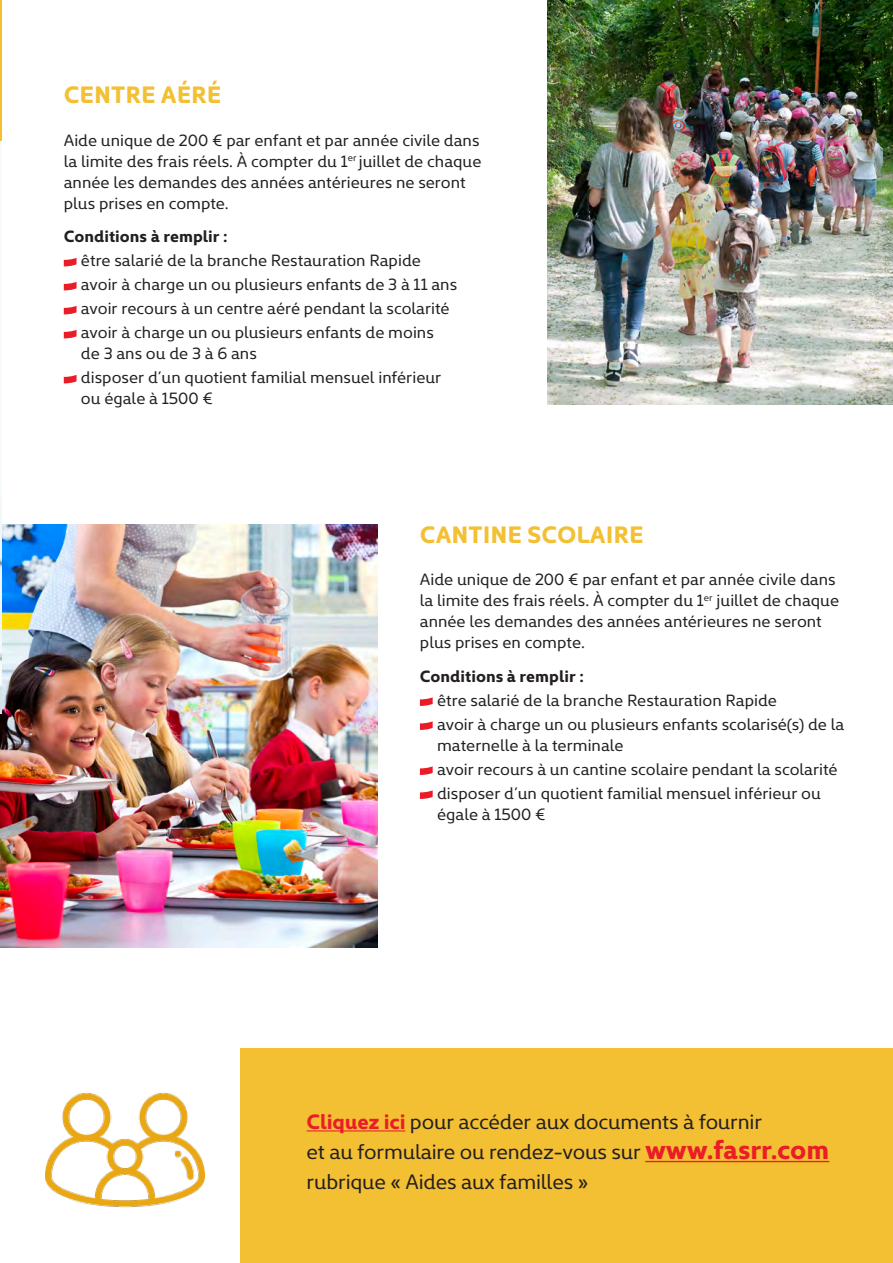
<style>
.page{position:relative;width:893px;height:1263px;background:#fff}
.page>*{position:absolute;margin:0;border:0;box-sizing:border-box;transform-origin:0 0}
.t1{font:700 24px "Kyrial Display Pro";color:#f3bf33}
.t2{font:21px/30px "Kyrial Display Pro";letter-spacing:-.01em;color:#231f20}
.t3{font:16.5px/21px "Kyrial Display Pro";color:#231f20}
.t4{font:700 16.5px "Kyrial Display Pro";color:#231f20}
.s1{font-weight:700;color:#ea1d27}
.s2{font-weight:700;font-size:27px;color:#ea1d27}
</style>
<div class="page">
<img style="left:0;top:524px;width:377px;height:423px">
<img style="left:547px;top:0;width:346px;height:404px">
<svg style="left:64px;top:258px;width:13px;height:8px"></svg>
<svg style="left:64px;top:282px;width:13px;height:8px"></svg>
<svg style="left:64px;top:306px;width:13px;height:8px"></svg>
<svg style="left:64px;top:330px;width:13px;height:8px"></svg>
<svg style="left:64px;top:375px;width:13px;height:8px"></svg>
<svg style="left:420px;top:697px;width:13px;height:9px"></svg>
<svg style="left:420px;top:721px;width:13px;height:9px"></svg>
<svg style="left:420px;top:766px;width:13px;height:9px"></svg>
<svg style="left:420px;top:790px;width:13px;height:9px"></svg>
<img style="left:45px;top:1092px;width:160px;height:116px">
<img style="left:0;top:140px;width:1px;height:573px">
<hr style="left:0;top:0;width:1px;height:140px;background:#f3bf33">
<div style="left:240px;top:1049px;width:653px;height:214px;background:#f3bf33"></div>
<hr style="left:306px;top:1130px;width:99px;height:1px;background:#ea1d27">
<hr style="left:645px;top:1161px;width:184px;height:1px;background:#ea1d27">
<p class="t1" style="left:64px;top:77px;width:159px">CENTRE AÉRÉ</p>
<p class="t3" style="left:64px;top:129px;width:419px">Aide unique de 200 € par enfant et par année civile dans la limite des frais réels. À compter du 1<sup>er</sup> juillet de chaque année les demandes des années antérieures ne seront plus prises en compte.</p>
<p class="t4" style="left:64px;top:225px;width:165px">Conditions à remplir :</p>
<p class="t3" style="left:81px;top:249px;width:341px">être salarié de la branche Restauration Rapide</p>
<p class="t3" style="left:81px;top:273px;width:378px">avoir à charge un ou plusieurs enfants de 3 à 11 ans</p>
<p class="t3" style="left:81px;top:297px;width:370px">avoir recours à un centre aéré pendant la scolarité</p>
<p class="t3" style="left:81px;top:321px;width:354px">avoir à charge un ou plusieurs enfants de moins de 3 ans ou de 3 à 6 ans</p>
<p class="t3" style="left:81px;top:366px;width:362px">disposer d’un quotient familial mensuel inférieur ou égale à 1500 €</p>
<p class="t1" style="left:420px;top:517px;width:225px">CANTINE SCOLAIRE</p>
<p class="t3" style="left:420px;top:568px;width:421px">Aide unique de 200 € par enfant et par année civile dans la limite des frais réels. À compter du 1<sup>er</sup> juillet de chaque année les demandes des années antérieures ne seront plus prises en compte.</p>
<p class="t4" style="left:420px;top:664px;width:165px">Conditions à remplir :</p>
<p class="t3" style="left:437px;top:689px;width:341px">être salarié de la branche Restauration Rapide</p>
<p class="t3" style="left:437px;top:713px;width:409px">avoir à charge un ou plusieurs enfants scolarisé(s) de la maternelle à la terminale</p>
<p class="t3" style="left:437px;top:758px;width:402px">avoir recours à un cantine scolaire pendant la scolarité</p>
<p class="t3" style="left:437px;top:782px;width:385px">disposer d’un quotient familial mensuel inférieur ou égale à 1500 €</p>
<p class="t2" style="left:306px;top:1105px;width:524px"><span class="s1">Cliquez ici</span> pour accéder aux documents à fournir<br>et au formulaire ou rendez-vous sur <span class="s2">www.fasrr.com </span>rubrique « Aides aux familles »</p>
</div>
